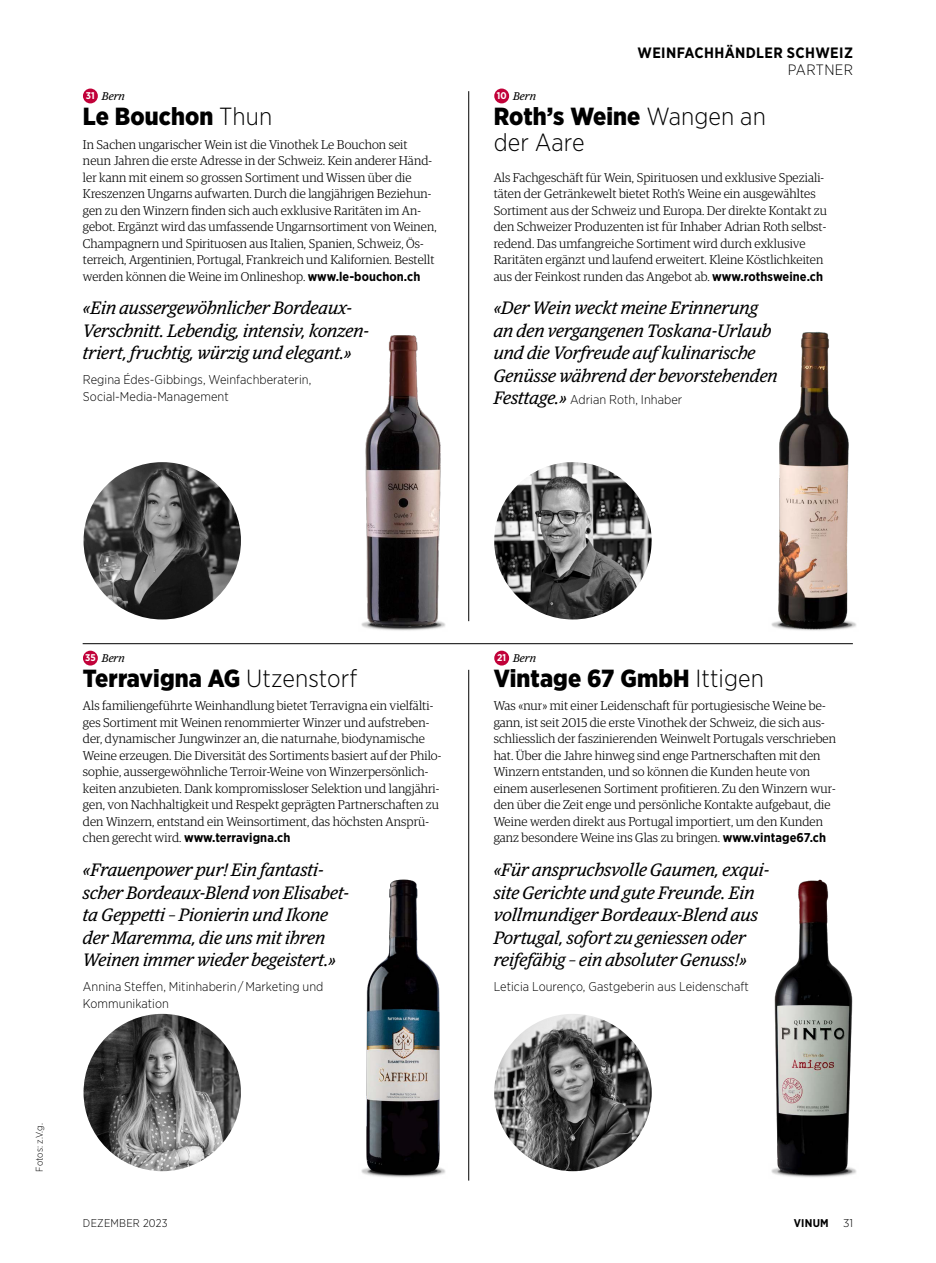
<style>
.page{position:relative;width:936px;height:1263px;background:#fff}
.page>*{position:absolute;margin:0;border:0;box-sizing:border-box;transform-origin:0 0}
.t1{font:900 24.75px "Gotham Narrow";letter-spacing:.005em;color:#000}
.t2{font:300 24.75px/26.2px "Gotham Narrow";letter-spacing:.005em;color:#000}
.t3{font:italic 18px/22.5px "Guardian Egyp";letter-spacing:.005em;color:#000}
.t4{font:700 15px "Gotham Narrow";letter-spacing:.025em;color:#000}
.t5{font:300 15px "Gotham Narrow";letter-spacing:.025em;color:#000}
.t6{font:300 12.75px/16.5px "Guardian Egyp";letter-spacing:.005em;color:#000}
.t7{font:300 12.75px/16.5px "Gotham Narrow";letter-spacing:.005em;color:#000}
.t8{font:700 12.75px "Gotham Narrow";letter-spacing:.005em;color:#000}
.t9{font:italic 11.25px "Guardian Egyp";letter-spacing:.01em;color:#000}
.t10{font:300 11.25px "Gotham Narrow";letter-spacing:.02em;color:#000}
.t11{font:700 11.25px "Gotham Narrow";letter-spacing:.02em;color:#000}
.t12{font:300 11.25px "Gotham Narrow";letter-spacing:.02em;color:#000;scale:1.1 1}
.t13{font:300 9.75px "Gotham Narrow";color:#000}
.s1{font-family:"Gotham Narrow";font-weight:700;font-style:normal;font-size:9.75px;color:#fff}
.s2{font-weight:300}
.s3{font-family:"Gotham Narrow";font-weight:700}
.s4{font-weight:900}
.s5{font-family:"Guardian Egyp";font-weight:400;font-style:italic;font-size:18px}
.s6{font-family:"Guardian Egyp";font-weight:300}
</style>
<div class="page">
<hr style="left:468px;top:91px;width:1px;height:530px;background:#000">
<hr style="left:468px;top:670px;width:1px;height:510px;background:#000">
<hr style="left:83px;top:643px;width:769px;height:1px;background:#000">
<img style="left:494px;top:462px;width:157px;height:157px;border-radius:79px">
<img style="left:494px;top:1014px;width:157px;height:157px;border-radius:79px">
<img style="left:83px;top:462px;width:158px;height:157px;border-radius:79px">
<img style="left:83px;top:1014px;width:158px;height:157px;border-radius:79px">
<img style="left:771px;top:332px;width:85px;height:299px">
<img style="left:771px;top:879px;width:86px;height:299px">
<img style="left:361px;top:335px;width:85px;height:296px">
<img style="left:361px;top:879px;width:85px;height:299px">
<div style="left:494px;top:89px;width:15px;height:14px;background:#c10139;border-radius:50%"></div>
<div style="left:83px;top:89px;width:15px;height:14px;background:#c10139;border-radius:50%"></div>
<div style="left:494px;top:651px;width:15px;height:14px;background:#c10139;border-radius:50%"></div>
<div style="left:83px;top:651px;width:15px;height:14px;background:#c10139;border-radius:50%"></div>
<p class="t9" style="left:86px;top:88px;width:40px"><span class="s1">31</span> Bern</p>
<p class="t9" style="left:496px;top:88px;width:41px"><span class="s1">10</span> Bern</p>
<p class="t4" style="left:637px;top:43px;width:217px">WEINFACHHÄNDLER SCHWEIZ</p>
<p class="t5" style="left:787px;top:60px;width:67px">PARTNER</p>
<h1 class="t1" style="left:83px;top:100px;width:191px">Le Bouchon <span class="s2">Thun</span></h1>
<p class="t6" style="left:83px;top:136px;width:355px">In Sachen ungarischer Wein ist die Vinothek Le Bouchon seit neun Jahren die erste Adresse in der Schweiz. Kein anderer Händ&shy;ler kann mit einem so grossen Sortiment und Wissen über die Kreszenzen Ungarns aufwarten. Durch die langjährigen Beziehun&shy;gen zu den Winzern finden sich auch exklusive Raritäten im An&shy;gebot. Ergänzt wird das umfassende Ungarnsortiment von Weinen, Champagnern und Spirituosen aus Italien, Spanien, Schweiz, Ös&shy;terreich, Argentinien, Portugal, Frankreich und Kalifornien. Bestellt werden können die Weine im Onlineshop. <span class="s3">www.le-bouchon.ch</span></p>
<h2 class="t3" style="left:83px;top:296px;width:287px">«Ein aussergewöhnlicher Bordeaux-<br>Verschnitt. Lebendig, intensiv, konzen&shy;triert, fruchtig, würzig und elegant.»</h2>
<p class="t7" style="left:83px;top:371px;width:230px">Regina Édes-Gibbings, Weinfachberaterin,<br>Social-Media-Management</p>
<h1 class="t2" style="left:493px;top:103px;width:274px"><span class="s4">Roth’s Weine</span> Wangen an der Aare</h1>
<p class="t6" style="left:493px;top:169px;width:335px">Als Fachgeschäft für Wein, Spirituosen und exklusive Speziali&shy;täten der Getränkewelt bietet Roth’s Weine ein ausgewähltes Sortiment aus der Schweiz und Europa. Der direkte Kontakt zu den Schweizer Produzenten ist für Inhaber Adrian Roth selbst&shy;redend. Das umfangreiche Sortiment wird durch exklusive Raritäten ergänzt und laufend erweitert. Kleine Köstlichkeiten aus der Feinkost runden das Angebot ab. <span class="s3">www.rothsweine.ch</span></p>
<h2 class="t3" style="left:493px;top:296px;width:285px">«Der Wein weckt meine Erinnerung an den vergangenen Toskana-Urlaub und die Vorfreude auf kulinarische Genüsse während der bevorstehenden</h2>
<p class="t7" style="left:493px;top:391px;width:190px"><span class="s5">Festtage.»</span> Adrian Roth, Inhaber</p>
<p class="t9" style="left:85px;top:650px;width:41px"><span class="s1">35</span> Bern</p>
<p class="t9" style="left:497px;top:650px;width:40px"><span class="s1">21</span> Bern</p>
<h1 class="t1" style="left:83px;top:662px;width:276px">Terravigna AG <span class="s2">Utzenstorf</span></h1>
<p class="t6" style="left:83px;top:697px;width:360px">Als familiengeführte Weinhandlung bietet Terravigna ein vielfälti&shy;ges Sortiment mit Weinen renommierter Winzer und aufstreben&shy;der, dynamischer Jungwinzer an, die naturnahe, biodynamische Weine erzeugen. Die Diversität des Sortiments basiert auf der Philo&shy;sophie, aussergewöhnliche Terroir-Weine von Winzerpersönlich&shy;keiten anzubieten. Dank kompromissloser Selektion und langjähri&shy;gen, von Nachhaltigkeit und Respekt geprägten Partnerschaften zu den Winzern, entstand ein Weinsortiment, das höchsten Ansprü-</p>
<p class="t8" style="left:83px;top:829px;width:209px"><span class="s6">chen gerecht wird.</span> www.terravigna.ch</p>
<h2 class="t3" style="left:83px;top:858px;width:267px">«Frauenpower pur! Ein fantasti&shy;scher Bordeaux-Blend von Elisabet&shy;ta Geppetti – Pionierin und Ikone der Maremma, die uns mit ihren Weinen immer wieder begeistert.»</h2>
<p class="t7" style="left:83px;top:978px;width:242px">Annina Steffen, Mitinhaberin / Marketing und<br>Kommunikation</p>
<h1 class="t1" style="left:493px;top:662px;width:272px">Vintage 67 GmbH <span class="s2">Ittigen</span></h1>
<p class="t6" style="left:493px;top:697px;width:344px">Was «nur» mit einer Leidenschaft für portugiesische Weine be&shy;gann, ist seit 2015 die erste Vinothek der Schweiz, die sich aus&shy;schliesslich der faszinierenden Weinwelt Portugals verschrieben hat. Über die Jahre hinweg sind enge Partnerschaften mit den Winzern entstanden, und so können die Kunden heute von einem auserlesenen Sortiment profitieren. Zu den Winzern wur&shy;den über die Zeit enge und persönliche Kontakte aufgebaut, die Weine werden direkt aus Portugal importiert, um den Kunden ganz besondere Weine ins Glas zu bringen. <span class="s3">www.vintage67.ch</span></p>
<h2 class="t3" style="left:493px;top:858px;width:277px">«Für anspruchsvolle Gaumen, exqui&shy;site Gerichte und gute Freunde. Ein vollmundiger Bordeaux-Blend aus Portugal, sofort zu geniessen oder reifefähig – ein absoluter Genuss!»</h2>
<p class="t7" style="left:493px;top:978px;width:257px">Leticia Lourenço, Gastgeberin aus Leidenschaft</p>
<p class="t13" style="left:34px;top:1172px;width:50px;rotate:-90deg">Fotos: z.V.g.</p>
<p class="t10" style="left:83px;top:1216px;width:86px">DEZEMBER 2023</p>
<p class="t11" style="left:793px;top:1216px;width:36px">VINUM</p>
<p class="t12" style="left:843px;top:1216px;width:10px">31</p>
</div>
